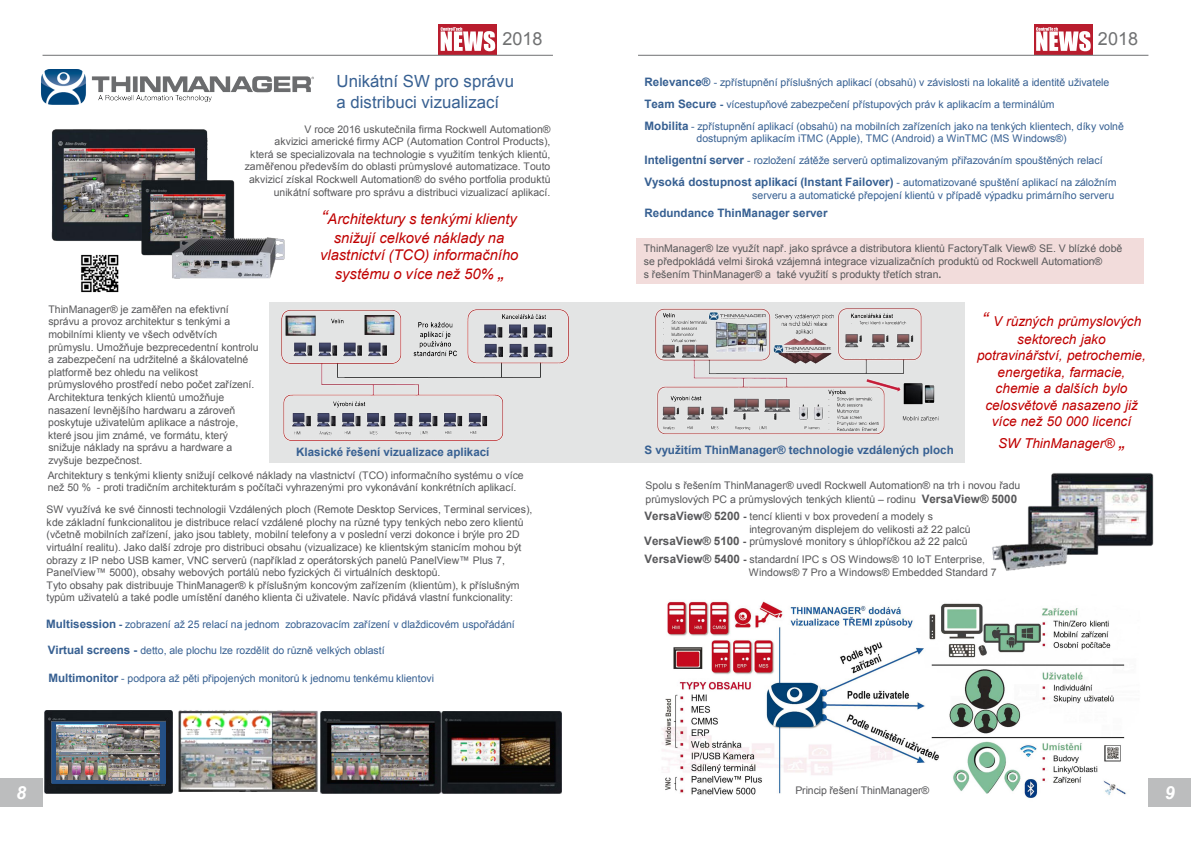
<style>
.page{position:relative;width:1191px;height:842px;background:#fff}
.page>*{position:absolute;margin:0;border:0;box-sizing:border-box;transform-origin:0 0}
.t1{font:18px "Arial";color:#707172}
.t2{font:italic 700 18px "Arial";color:#fff}
.t3{font:16.8px/20.2px "Arial";color:#376092}
.t4{font:14.8px "Arial";color:#000}
.t5{font:italic 14.7px/18.3px "Arial";color:#c00000;text-align:center}
.t6{font:14.7px "Arial";color:#000}
.t7{font:italic 13.6px/16.6px "Arial";color:#c00000;text-align:center}
.t8{font:700 11.6px "Arial";color:#376092}
.t9{font:10.5px/12.6px "Arial";color:#58585a}
.t10{font:10.5px/21.7px "Arial";color:#376092}
.t11{font:10.5px "Arial";color:#7b7c7e}
.s1{font-size:18.9px}
.s2{font-weight:700;font-size:11.6px}
.s3{font-weight:700}
.s4{font-weight:400;font-size:10.5px}
.s5{font-size:19px}
.s6{color:#7b7c7e}
</style>
<div class="page">
<div style="left:0;top:778px;width:43px;height:28px;background:#bcbdbe"></div>
<div style="left:438px;top:24px;width:59px;height:31px;background:#b91d2e"></div>
<svg style="left:440px;top:27px;width:55px;height:24px"></svg>
<hr style="left:43px;top:55px;width:510px;height:1px;background:#707172">
<div style="left:1148px;top:778px;width:43px;height:28px;background:#bcbdbe"></div>
<div style="left:1034px;top:24px;width:58px;height:31px;background:#b91d2e"></div>
<svg style="left:1036px;top:27px;width:54px;height:24px"></svg>
<hr style="left:638px;top:55px;width:510px;height:1px;background:#707172">
<div style="left:269px;top:302px;width:315px;height:160px;background:#e3e4e4"></div>
<img style="left:282px;top:309px;width:287px;height:131px">
<img style="left:51px;top:129px;width:234px;height:150px">
<img style="left:41px;top:69px;width:273px;height:36px">
<img style="left:45px;top:711px;width:127px;height:83px">
<img style="left:51px;top:722px;width:115px;height:61px">
<img style="left:56px;top:724px;width:103px;height:56px">
<img style="left:172px;top:710px;width:149px;height:81px">
<img style="left:321px;top:711px;width:241px;height:83px">
<img style="left:78px;top:252px;width:43px;height:41px">
<div style="left:616px;top:302px;width:348px;height:160px;background:#e3e4e4"></div>
<img style="left:655px;top:308px;width:284px;height:126px">
<div style="left:636px;top:238px;width:507px;height:46px;background:#f2dcdb"></div>
<img style="left:992px;top:473px;width:162px;height:98px">
<img style="left:662px;top:601px;width:465px;height:197px">
<div style="left:581px;top:302px;width:37px;height:160px;background:#e3e4e4"></div>
<h1 class="t1" style="left:502px;top:27px;width:42px">2018</h1>
<h3 class="t6" style="left:510px;top:39px;width:34px">2018</h3>
<h2 class="t3" style="left:336px;top:72px;width:179px">Unikátní SW pro správu a distribuci vizualizací</h2>
<p class="t9" style="left:245px;top:123px;width:307px;text-align:right">V roce 2016 uskutečnila firma Rockwell Automation®<br>akvizici americké firmy ACP (Automation Control Products),<br>která se specializovala na technologie s využitím tenkých klientů, zaměřenou především do oblasti průmyslové automatizace. Touto akvizicí získal Rockwell Automation® do svého portfolia produktů unikátní software pro správu a distribuci vizualizací aplikací.</p>
<h3 class="t5" style="left:320px;top:210px;width:200px"><span class="s1">“</span>Architektury s tenkými klienty snižují celkové náklady na vlastnictví (TCO) informačního systému o více než 50% <span class="s1">„</span></h3>
<p class="t9" style="left:48px;top:303px;width:212px">ThinManager® je zaměřen na efektivní správu a provoz architektur s tenkými a mobilními klienty ve všech odvětvích průmyslu. Umožňuje bezprecedentní kontrolu a zabezpečení na udržitelné a škálovatelné platformě bez ohledu na velikost průmyslového prostředí nebo počet zařízení.<br>Architektura tenkých klientů umožňuje nasazení levnějšího hardwaru a zároveň poskytuje uživatelům aplikace a nástroje, které jsou jim známé, ve formátu, který snižuje náklady na správu a hardware a zvyšuje bezpečnost.</p>
<p class="t9" style="left:47px;top:503px;width:487px">SW využívá ke své činnosti technologii Vzdálených ploch (Remote Desktop Services, Terminal services), kde základní funkcionalitou je distribuce relací vzdálené plochy na různé typy tenkých nebo zero klientů (včetně mobilních zařízení, jako jsou tablety, mobilní telefony a v poslední verzi dokonce i brýle pro 2D virtuální realitu). Jako další zdroje pro distribuci obsahu (vizualizace) ke klientským stanicím mohou být obrazy z IP nebo USB kamer, VNC serverů (například z operátorských panelů PanelView™ Plus 7, PanelView™ 5000), obsahy webových portálů nebo fyzických či virtuálních desktopů.<br>Tyto obsahy pak distribuuje ThinManager® k příslušným koncovým zařízením (klientům), k příslušným typům uživatelů a také podle umístění daného klienta či uživatele. Navíc přidává vlastní funkcionality:</p>
<p class="t8" style="left:296px;top:444px;width:195px">Klasické řešení vizualizace aplikací</p>
<p class="t9" style="left:48px;top:469px;width:477px">Architektury s tenkými klienty snižují celkové náklady na vlastnictví (TCO) informačního systému o více než 50 % - proti tradičním architekturám s počítači vyhrazenými pro vykonávání konkrétních aplikací.</p>
<p class="t10" style="left:46px;top:613px;width:470px"><span class="s2">Multisession</span> <span class="s3">-</span> zobrazení až 25 relací na jednom zobrazovacím zařízení v dlaždicovém uspořádání</p>
<p class="t10" style="left:48px;top:639px;width:338px"><span class="s2">Virtual screens -</span> detto, ale plochu lze rozdělit do různě velkých oblastí</p>
<p class="t10" style="left:48px;top:667px;width:387px"><span class="s2">Multimonitor</span> - podpora až pěti připojených monitorů k jednomu tenkému klientovi</p>
<h1 class="t2" style="left:16px;top:781px;width:12px">8</h1>
<h1 class="t1" style="left:1098px;top:27px;width:42px">2018</h1>
<h3 class="t4" style="left:1110px;top:38px;width:34px">2018</h3>
<p class="t10" style="left:644px;top:72px;width:466px"><span class="s2">Relevance®</span> - zpřístupnění příslušných aplikací (obsahů) v závislosti na lokalitě a identitě uživatele</p>
<p class="t10" style="left:644px;top:93px;width:481px"><span class="s2">Team Secure</span> <span class="s3">-</span> vícestupňové zabezpečení přístupových práv k aplikacím a terminálům<br><span class="s2">Mobilita</span> - zpřístupnění aplikací (obsahů) na mobilních zařízeních jako na tenkých klientech, díky volně</p>
<p class="t10" style="left:644px;top:128px;width:459px;text-indent:52px">dostupným aplikacím iTMC (Apple), TMC (Android) a WinTMC (MS Windows®)<br><span class="s2">Inteligentní server</span> - rozložení zátěže serverů optimalizovaným přiřazováním spouštěných relací</p>
<p class="t8" style="left:644px;top:174px;width:473px">Vysoká dostupnost aplikací (Instant Failover) <span class="s4">- automatizované spuštění aplikací na záložním</span></p>
<p class="t10" style="left:752px;top:184px;width:363px">serveru a automatické přepojení klientů v případě výpadku primárního serveru</p>
<p class="t8" style="left:644px;top:206px;width:184px">Redundance ThinManager server</p>
<p class="t9" style="left:643px;top:242px;width:480px">ThinManager® lze využít např. jako správce a distributora klientů FactoryTalk View® SE. V blízké době se předpokládá velmi široká vzájemná integrace vizualizačních produktů od Rockwell Automation®<br>s řešením ThinManager® a také využití s produkty třetích stran<span class="s3">.</span></p>
<p class="t8" style="left:644px;top:442px;width:311px">S využitím ThinManager® technologie vzdálených ploch</p>
<p class="t7" style="left:977px;top:313px;width:170px"><span class="s5">“</span> V různých průmyslových sektorech jako potravinářství, petrochemie, energetika, farmacie, chemie a dalších bylo celosvětově nasazeno již více než 50 000 licencí</p>
<p class="t7" style="left:998px;top:435px;width:129px">SW ThinManager® <span class="s5">„</span></p>
<p class="t9" style="left:645px;top:478px;width:376px;line-height:13.6px">Spolu s řešením ThinManager® uvedl Rockwell Automation® na trh i novou řadu průmyslových PC a průmyslových tenkých klientů – rodinu <span class="s2">VersaView® 5000</span></p>
<p class="t9" style="left:644px;top:510px;width:290px"><span class="s2">VersaView® 5200</span> <span class="s3">-</span> tencí klienti v box provedení a modely s</p>
<p class="t9" style="left:749px;top:523px;width:223px">integrovaným displejem do velikosti až 22 palců</p>
<p class="t9" style="left:644px;top:535px;width:325px"><span class="s2">VersaView® 5100</span> <span class="s3">-</span> průmyslové monitory s úhlopříčkou až 22 palců</p>
<p class="t9" style="left:749px;top:553px;width:249px;line-height:12.9px;text-indent:-104px"><span class="s2">VersaView® 5400</span> <span class="s3">-</span> standardní IPC s OS Windows® 10 IoT Enterprise<span class="s6">,<br></span>Windows® 7 Pro a Windows® Embedded Standard 7</p>
<p class="t9" style="left:795px;top:784px;width:135px">Princip řešení ThinManager®</p>
<p class="t11" style="left:874px;top:783px;width:59px">inManager®</p>
<h1 class="t2" style="left:1164px;top:781px;width:12px">9</h1>
</div>
